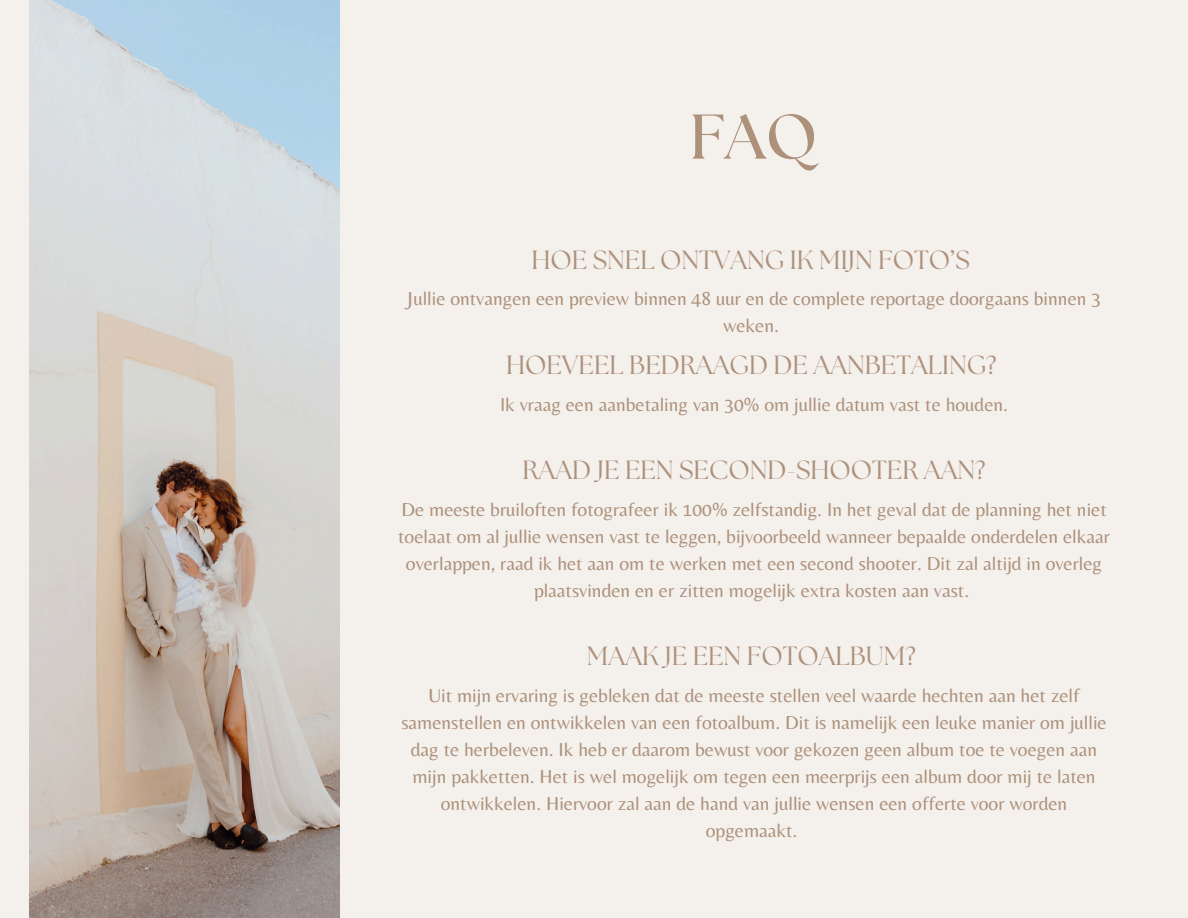
<style>
.page{position:relative;width:1188px;height:918px;background:#f4f0ec}
.page>*{position:absolute;margin:0;border:0;box-sizing:border-box;transform-origin:0 0}
.t1{font:700 63px "The Seasons";color:#ad917b}
.t2{font:26.25px "The Seasons";color:#ad917b}
.t3{font:19.5px/27px "Belleza";color:#ad917b;text-align:center}
</style>
<div class="page">
<img style="left:29px;top:0;width:311px;height:918px">
<p class="t1" style="left:690px;top:108px;width:129px">FAQ</p>
<h2 class="t2" style="left:531px;top:248px;width:440px">HOE SNEL ONTVANG IK MIJN FOTO’S</h2>
<p class="t3" style="left:406px;top:285px;width:697px">Jullie ontvangen een preview binnen 48 uur en de complete reportage doorgaans binnen 3 weken.</p>
<h2 class="t2" style="left:506px;top:353px;width:492px">HOEVEEL BEDRAAGD DE AANBETALING?</h2>
<p class="t3" style="left:500px;top:390px;width:510px">Ik vraag een aanbetaling van 30% om jullie datum vast te houden.</p>
<h2 class="t2" style="left:523px;top:458px;width:464px">RAAD JE EEN SECOND-SHOOTER AAN?</h2>
<p class="t3" style="left:398px;top:496px;width:713px">De meeste bruiloften fotografeer ik 100% zelfstandig. In het geval dat de planning het niet toelaat om al jullie wensen vast te leggen, bijvoorbeeld wanneer bepaalde onderdelen elkaar overlappen, raad ik het aan om te werken met een second shooter. Dit zal altijd in overleg plaatsvinden en er zitten mogelijk extra kosten aan vast.</p>
<h2 class="t2" style="left:587px;top:644px;width:331px">MAAK JE EEN FOTOALBUM?</h2>
<p class="t3" style="left:401px;top:682px;width:707px">Uit mijn ervaring is gebleken dat de meeste stellen veel waarde hechten aan het zelf samenstellen en ontwikkelen van een fotoalbum. Dit is namelijk een leuke manier om jullie dag te herbeleven. Ik heb er daarom bewust voor gekozen geen album toe te voegen aan mijn pakketten. Het is wel mogelijk om tegen een meerprijs een album door mij te laten ontwikkelen. Hiervoor zal aan de hand van jullie wensen een offerte voor worden opgemaakt.</p>
</div>
